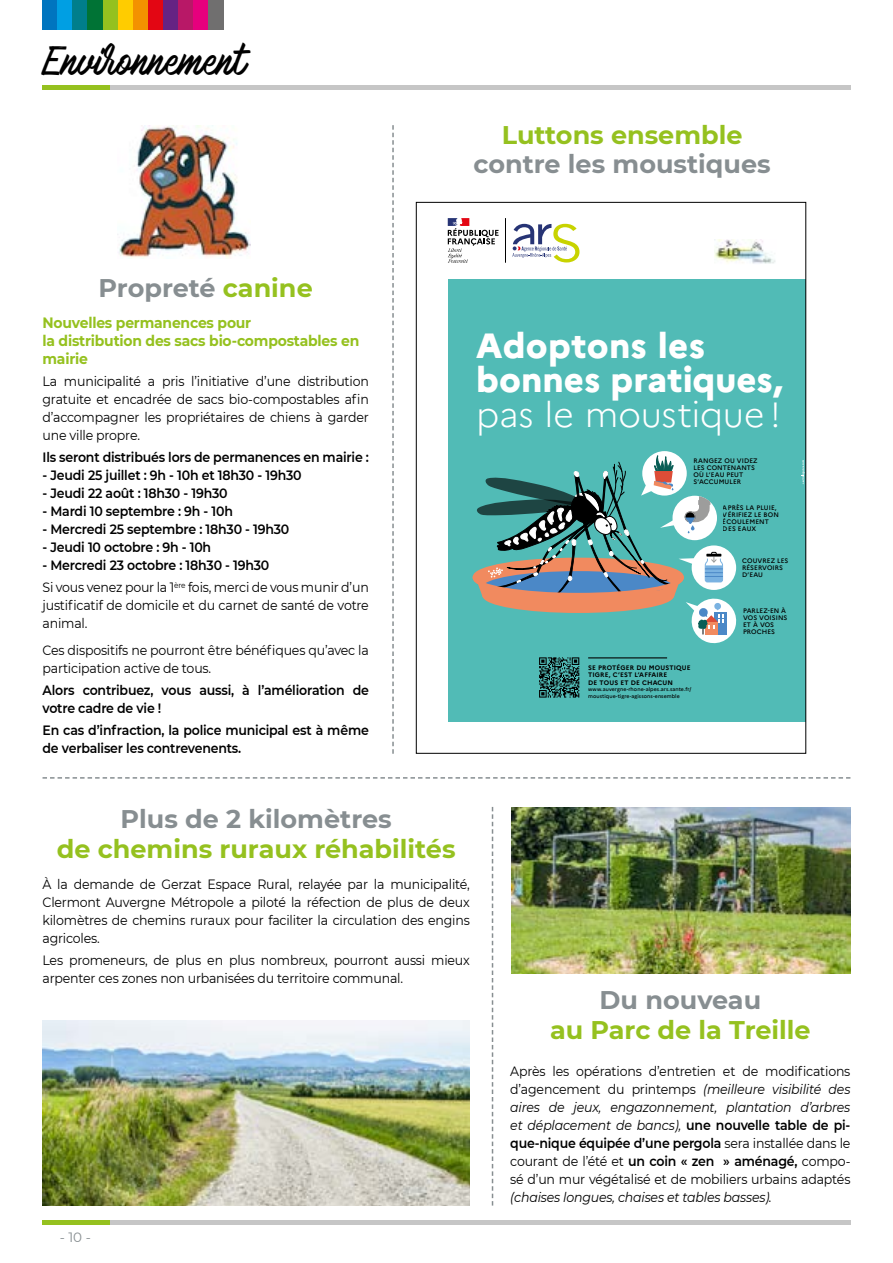
<style>
.page{position:relative;width:893px;height:1263px;background:#fff}
.page>*{position:absolute;margin:0;border:0;box-sizing:border-box;transform-origin:0 0}
.t1{font:36px "Mark My Words Clean";color:#000}
.t2{font:800 34.95px/34.3px "Marianne";color:#fff}
.t3{font:300 34.95px "Marianne";letter-spacing:-.01em;color:#fff}
.t4{font:700 25.5px "Montserrat";color:#878e91}
.t5{font:700 25.5px "Montserrat";color:#95c11f}
.t6{font:700 15px/18px "Montserrat";letter-spacing:-.015em;color:#95c11f;scale:.93 1}
.t7{font:13.5px/18px "Montserrat";letter-spacing:-.015em;color:#000;scale:.93 1}
.t8{font:600 13.5px/18px "Montserrat";letter-spacing:-.015em;color:#000;scale:.93 1}
.t9{font:italic 13.5px "Montserrat";letter-spacing:-.015em;color:#000;scale:.93 1}
.t10{font:13.5px "Montserrat";color:#878e91}
.t11{font:500 6.6px/7.2px "Marianne";letter-spacing:.01em;color:#000}
.t12{font:700 6.6px/7.2px "Marianne";letter-spacing:.025em;color:#000}
.t13{font:500 5.25px/6.6px "Marianne";letter-spacing:.01em;color:#000}
.s1{color:#95c11f}
.s2{font-weight:600}
.s3{font-style:italic}
</style>
<div class="page">
<div style="left:43px;top:1220px;width:67px;height:5px;background:#95c11f"></div>
<div style="left:110px;top:1220px;width:67px;height:5px;background:#c6c6c6"></div>
<div style="left:177px;top:1220px;width:67px;height:5px;background:#c6c6c6"></div>
<div style="left:244px;top:1220px;width:68px;height:5px;background:#c6c6c6"></div>
<div style="left:312px;top:1220px;width:67px;height:5px;background:#c6c6c6"></div>
<div style="left:379px;top:1220px;width:67px;height:5px;background:#c6c6c6"></div>
<div style="left:446px;top:1220px;width:68px;height:5px;background:#c6c6c6"></div>
<div style="left:514px;top:1220px;width:67px;height:5px;background:#c6c6c6"></div>
<div style="left:581px;top:1220px;width:67px;height:5px;background:#c6c6c6"></div>
<div style="left:648px;top:1220px;width:68px;height:5px;background:#c6c6c6"></div>
<div style="left:716px;top:1220px;width:67px;height:5px;background:#c6c6c6"></div>
<div style="left:783px;top:1220px;width:67px;height:5px;background:#c6c6c6"></div>
<hr style="left:43px;top:85px;width:67px;height:4px;background:#95c11f">
<hr style="left:110px;top:85px;width:67px;height:4px;background:#c6c6c6">
<hr style="left:177px;top:85px;width:67px;height:4px;background:#c6c6c6">
<hr style="left:244px;top:85px;width:68px;height:4px;background:#c6c6c6">
<hr style="left:312px;top:85px;width:67px;height:4px;background:#c6c6c6">
<hr style="left:379px;top:85px;width:67px;height:4px;background:#c6c6c6">
<hr style="left:446px;top:85px;width:68px;height:4px;background:#c6c6c6">
<hr style="left:514px;top:85px;width:67px;height:4px;background:#c6c6c6">
<hr style="left:581px;top:85px;width:67px;height:4px;background:#c6c6c6">
<hr style="left:648px;top:85px;width:68px;height:4px;background:#c6c6c6">
<hr style="left:716px;top:85px;width:67px;height:4px;background:#c6c6c6">
<hr style="left:783px;top:85px;width:67px;height:4px;background:#c6c6c6">
<div style="left:43px;top:0;width:15px;height:30px;background:#0075bf"></div>
<div style="left:58px;top:0;width:15px;height:30px;background:#009fe3"></div>
<div style="left:73px;top:0;width:15px;height:30px;background:#007e8b"></div>
<div style="left:88px;top:0;width:15px;height:30px;background:#007335"></div>
<div style="left:103px;top:0;width:15px;height:30px;background:#95c11f"></div>
<div style="left:118px;top:0;width:15px;height:30px;background:#fc0"></div>
<div style="left:133px;top:0;width:15px;height:30px;background:#f39200"></div>
<div style="left:148px;top:0;width:15px;height:30px;background:#e30613"></div>
<div style="left:163px;top:0;width:16px;height:30px;background:#662383"></div>
<div style="left:179px;top:0;width:15px;height:30px;background:#b81867"></div>
<div style="left:194px;top:0;width:15px;height:30px;background:#e6007d"></div>
<div style="left:209px;top:0;width:15px;height:30px;background:#706f6f"></div>
<svg style="left:43px;top:777px;width:807px;height:2px"></svg>
<svg style="left:492px;top:807px;width:1px;height:398px"></svg>
<svg style="left:392px;top:125px;width:2px;height:629px"></svg>
<img style="left:117px;top:125px;width:133px;height:134px">
<div style="left:416px;top:202px;width:390px;height:551px;background:#51bbb6"></div>
<hr style="left:588px;top:657px;width:79px;height:1px;background:#000">
<svg style="left:472px;top:451px;width:265px;height:193px"></svg>
<svg style="left:539px;top:657px;width:40px;height:41px"></svg>
<div style="left:416px;top:202px;width:390px;height:76px;background:#fff"></div>
<div style="left:416px;top:722px;width:390px;height:31px;background:#fff"></div>
<div style="left:416px;top:202px;width:32px;height:551px;background:#fff"></div>
<svg style="left:512px;top:224px;width:67px;height:38px"></svg>
<svg style="left:448px;top:218px;width:51px;height:45px"></svg>
<svg style="left:802px;top:460px;width:2px;height:24px"></svg>
<hr style="left:505px;top:218px;width:1px;height:45px;background:#000">
<img style="left:715px;top:240px;width:61px;height:24px">
<img style="left:43px;top:1020px;width:427px;height:185px">
<img style="left:511px;top:808px;width:339px;height:166px">
<h1 class="t1" style="left:43px;top:41px;width:205px">Environnement</h1>
<h3 class="t4" style="left:99px;top:269px;width:216px">Propreté <span class="s1">canine</span></h3>
<p class="t6" style="left:43px;top:312px;width:342px">Nouvelles permanences pour<br>la distribution des sacs bio-compostables en mairie</p>
<p class="t7" style="left:43px;top:372px;width:352px;text-align:justify">La municipalité a pris l’initiative d’une distribution gratuite et encadrée de sacs bio-compostables afin d’accompagner les propriétaires de chiens à garder une ville propre.</p>
<p class="t8" style="left:43px;top:448px;width:352px">Ils seront distribués lors de permanences en mairie :</p>
<p class="t8" style="left:43px;top:466px;width:280px">- Jeudi 25 juillet : 9h - 10h et 18h30 - 19h30</p>
<p class="t8" style="left:43px;top:484px;width:201px">- Jeudi 22 août : 18h30 - 19h30</p>
<p class="t8" style="left:43px;top:502px;width:206px">- Mardi 10 septembre : 9h - 10h</p>
<p class="t8" style="left:43px;top:520px;width:267px">- Mercredi 25 septembre : 18h30 - 19h30</p>
<p class="t8" style="left:43px;top:538px;width:183px">- Jeudi 10 octobre : 9h - 10h</p>
<p class="t7" style="left:43px;top:554px;width:352px;line-height:22.4px"><span class="s2">- Mercredi 23 octobre : 18h30 - 19h30<br></span>Si vous venez pour la 1<sup>ère</sup> fois, merci de vous munir d’un</p>
<p class="t7" style="left:43px;top:596px;width:352px">justificatif de domicile et du carnet de santé de votre animal.</p>
<p class="t7" style="left:43px;top:641px;width:352px">Ces dispositifs ne pourront être bénéfiques qu’avec la participation active de tous.</p>
<p class="t8" style="left:43px;top:681px;width:352px">Alors contribuez, vous aussi, à l’amélioration de votre cadre de vie !</p>
<p class="t8" style="left:43px;top:721px;width:352px">En cas d’infraction, la police municipal est à même de verbaliser les contrevenents.</p>
<h3 class="t5" style="left:502px;top:117px;width:242px">Luttons ensemble</h3>
<h3 class="t4" style="left:474px;top:145px;width:299px">contre les moustiques</h3>
<h2 class="t2" style="left:476px;top:328px;width:308px">Adoptons les bonnes pratiques,</h2>
<h2 class="t3" style="left:476px;top:393px;width:306px">pas le moustique !</h2>
<p class="t11" style="left:693px;top:456px;width:66px">RANGEZ OU VIDEZ<br>LES CONTENANTS<br>OÙ L’EAU PEUT<br>S’ACCUMULER</p>
<p class="t11" style="left:723px;top:504px;width:57px">APRÈS LA PLUIE,<br>VÉRIFIEZ LE BON<br>ÉCOULEMENT<br>DES EAUX</p>
<p class="t12" style="left:588px;top:664px;width:104px">SE PROTÉGER DU MOUSTIQUE<br>TIGRE, C’EST L’AFFAIRE<br>DE TOUS ET DE CHACUN</p>
<p class="t13" style="left:588px;top:686px;width:105px">www.auvergne-rhone-alpes.ars.sante.fr/ moustique-tigre-agissons-ensemble</p>
<p class="t11" style="left:742px;top:557px;width:48px">COUVREZ LES<br>RÉSERVOIRS<br>D’EAU</p>
<p class="t11" style="left:743px;top:607px;width:46px">PARLEZ-EN À<br>VOS VOISINS<br>ET À VOS<br>PROCHES</p>
<h3 class="t4" style="left:121px;top:801px;width:273px">Plus de 2 kilomètres</h3>
<h3 class="t5" style="left:57px;top:831px;width:400px">de chemins ruraux réhabilités</h3>
<p class="t7" style="left:43px;top:875px;width:461px;text-align:justify">À la demande de Gerzat Espace Rural, relayée par la municipalité, Clermont Auvergne Métropole a piloté la réfection de plus de deux kilomètres de chemins ruraux pour faciliter la circulation des engins agricoles.</p>
<p class="t7" style="left:43px;top:951px;width:461px">Les promeneurs, de plus en plus nombreux, pourront aussi mieux arpenter ces zones non urbanisées du territoire communal.</p>
<p class="t10" style="left:60px;top:1228px;width:33px">- 10 -</p>
<h3 class="t4" style="left:600px;top:982px;width:163px">Du nouveau</h3>
<h3 class="t5" style="left:550px;top:1012px;width:262px">au Parc de la Treille</h3>
<p class="t7" style="left:510px;top:1062px;width:367px;text-align:justify">Après les opérations d’entretien et de modifications d’agencement du printemps <span class="s3">(meilleure visibilité des aires de jeux, engazonnement, plantation d’arbres et déplacement de bancs),</span> <span class="s2">une nouvelle table de pi&shy;que-nique équipée d’une pergola</span> sera installée dans le courant de l’été et <span class="s2">un coin « zen » aménagé,</span> compo&shy;sé d’un mur végétalisé et de mobiliers urbains adaptés</p>
<p class="t9" style="left:510px;top:1188px;width:283px">(chaises longues, chaises et tables basses).</p>
</div>
